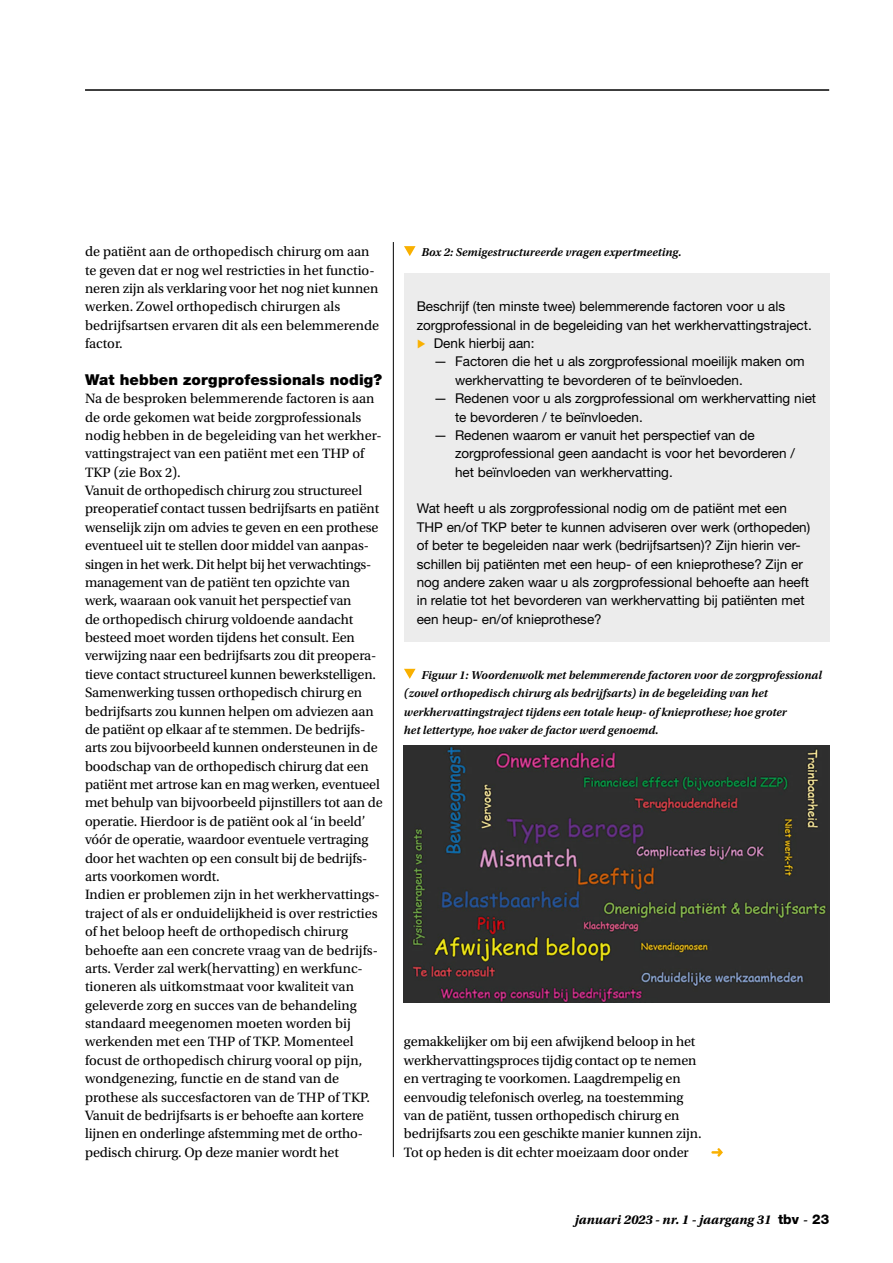
<style>
.page{position:relative;width:893px;height:1263px;background:#fff}
.page>*{position:absolute;margin:0;border:0;box-sizing:border-box;transform-origin:0 0}
.SectionHeading_1_x{font:900 15px "Helvetica Neue LT Std";letter-spacing:.01em;color:#000}
.Para_x{font:14.25px/18.5px "Utopia Std";letter-spacing:-.01em;color:#000}
.Para_Box{font:13.5px/18.3px "Helvetica Neue LT Std";color:#000}
.t1{font:italic 700 13.5px "Utopia Std";color:#000}
.Image_Caption_55{font:italic 600 12px/18.3px "Utopia Std";color:#000}
.Table_Caption_x{font:italic 600 12px "Utopia Std";color:#000}
.s1{font-family:"Utopia Std Capt";font-size:14.1px;color:#f9b000}
.s2{font-family:"Helvetica Neue LT Std";font-weight:800;font-style:normal}
</style>
<div class="page">
<hr style="left:85px;top:89px;width:744px;height:2px;background:#000">
<svg style="left:711px;top:1148px;width:12px;height:9px"></svg>
<hr style="left:393px;top:242px;width:1px;height:915px;background:#000">
<svg style="left:404px;top:669px;width:12px;height:10px"></svg>
<img style="left:404px;top:745px;width:425px;height:257px">
<div style="left:404px;top:273px;width:425px;height:369px;background:#ececec"></div>
<svg style="left:404px;top:246px;width:12px;height:10px"></svg>
<p class="Para_x" style="left:85px;top:243px;width:296px">de patiënt aan de orthopedisch chirurg om aan te geven dat er nog wel restricties in het functio&shy;neren zijn als verklaring voor het nog niet kunnen werken. Zowel orthopedisch chirurgen als bedrijfsartsen ervaren dit als een belemmerende factor.</p>
<p class="SectionHeading_1_x" style="left:85px;top:370px;width:299px">Wat hebben zorgprofessionals nodig?</p>
<p class="Para_x" style="left:85px;top:390px;width:299px">Na de besproken belemmerende factoren is aan de orde gekomen wat beide zorgprofessionals nodig hebben in de begeleiding van het werkher&shy;vattingstraject van een patiënt met een THP of TKP (zie Box 2).<br>Vanuit de orthopedisch chirurg zou structureel preoperatief contact tussen bedrijfsarts en patiënt wenselijk zijn om advies te geven en een prothese eventueel uit te stellen door middel van aanpas&shy;singen in het werk. Dit helpt bij het verwachtings&shy;management van de patiënt ten opzichte van werk, waaraan ook vanuit het perspectief van<br>de orthopedisch chirurg voldoende aandacht besteed moet worden tijdens het consult. Een verwijzing naar een bedrijfsarts zou dit preopera&shy;tieve contact structureel kunnen bewerkstelligen.<br>Samenwerking tussen orthopedisch chirurg en bedrijfsarts zou kunnen helpen om adviezen aan de patiënt op elkaar af te stemmen. De bedrijfs&shy;arts zou bijvoorbeeld kunnen ondersteunen in de boodschap van de orthopedisch chirurg dat een patiënt met artrose kan en mag werken, eventueel met behulp van bijvoorbeeld pijnstillers tot aan de operatie. Hierdoor is de patiënt ook al ‘in beeld’ vóór de operatie, waardoor eventuele vertraging door het wachten op een consult bij de bedrijfs&shy;arts voorkomen wordt.<br>Indien er problemen zijn in het werkhervattings&shy;traject of als er onduidelijkheid is over restricties of het beloop heeft de orthopedisch chirurg behoefte aan een concrete vraag van de bedrijfs&shy;arts. Verder zal werk(hervatting) en werkfunc&shy;tioneren als uitkomstmaat voor kwaliteit van geleverde zorg en succes van de behandeling standaard meegenomen moeten worden bij werkenden met een THP of TKP. Momenteel focust de orthopedisch chirurg vooral op pijn, wondgenezing, functie en de stand van de prothese als succesfactoren van de THP of TKP.<br>Vanuit de bedrijfsarts is er behoefte aan kortere lijnen en onderlinge afstemming met de ortho&shy;pedisch chirurg. Op deze manier wordt het</p>
<p class="Table_Caption_x" style="left:422px;top:245px;width:261px">Box 2: Semigestructureerde vragen expertmeeting.</p>
<p class="Para_Box" style="left:417px;top:297px;width:397px">Beschrijf (ten minste twee) belemmerende factoren voor u als zorgprofessional in de begeleiding van het werkhervattingstraject.</p>
<p class="Para_Box" style="left:417px;top:334px;width:119px"><span class="s1">▶</span> Denk hierbij aan:</p>
<p class="Para_Box" style="left:455px;top:352px;width:351px;text-indent:-21px">— Factoren die het u als zorgprofessional moeilijk maken om werkhervatting te bevorderen of te beïnvloeden.</p>
<p class="Para_Box" style="left:455px;top:389px;width:363px;text-indent:-21px">— Redenen voor u als zorgprofessional om werkhervatting niet te bevorderen / te beïnvloeden.</p>
<p class="Para_Box" style="left:455px;top:426px;width:341px;text-indent:-21px">— Redenen waarom er vanuit het perspectief van de zorgprofessional geen aandacht is voor het bevorderen / het beïnvloeden van werkhervatting.</p>
<p class="Para_Box" style="left:417px;top:499px;width:395px">Wat heeft u als zorgprofessional nodig om de patiënt met een THP en/of TKP beter te kunnen adviseren over werk (orthopeden) of beter te begeleiden naar werk (bedrijfsartsen)? Zijn hierin ver&shy;schillen bij patiënten met een heup- of een knieprothese? Zijn er nog andere zaken waar u als zorgprofessional behoefte aan heeft in relatie tot het bevorderen van werkhervatting bij patiënten met een heup- en/of knieprothese?</p>
<p class="Image_Caption_55" style="left:404px;top:666px;width:419px;text-indent:18px">Figuur 1: Woordenwolk met belemmerende factoren voor de zorgprofessional (zowel orthopedisch chirurg als bedrijfsarts) in de begeleiding van het werkhervattingstraject tijdens een totale heup- of knieprothese; hoe groter<br>het lettertype, hoe vaker de factor werd genoemd.</p>
<p class="Para_x" style="left:404px;top:1033px;width:299px">gemakkelijker om bij een afwijkend beloop in het werkhervattingsproces tijdig contact op te nemen en vertraging te voorkomen. Laagdrempelig en eenvoudig telefonisch overleg, na toestemming van de patiënt, tussen orthopedisch chirurg en bedrijfsarts zou een geschikte manier kunnen zijn.<br>Tot op heden is dit echter moeizaam door onder</p>
<p class="t1" style="left:575px;top:1212px;width:256px">januari 2023 - nr. 1 - jaargang 31 <span class="s2">tbv</span> - <span class="s2">23</span></p>
</div>
